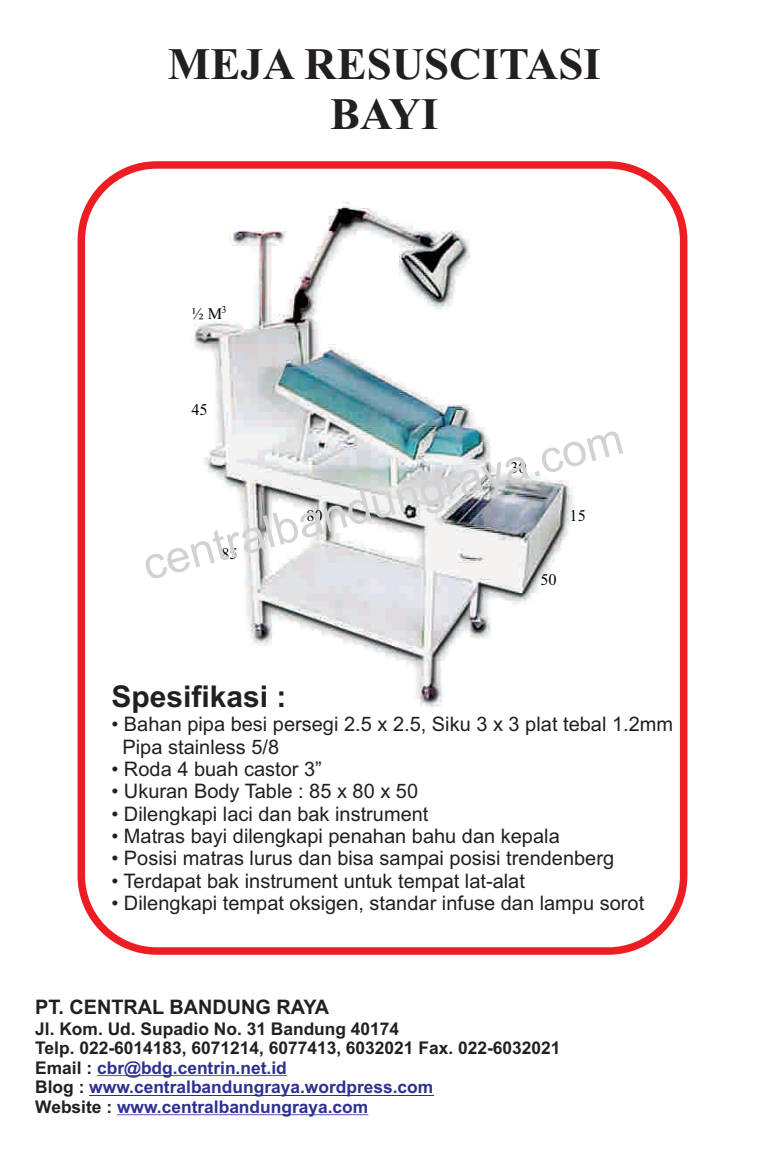
<style>
.page{position:relative;width:765px;height:1152px;background:#fff}
.page>*{position:absolute;margin:0;border:0;box-sizing:border-box;transform-origin:0 0}
.t1{font:45px "Arial";color:#d1d2d4}
.t2{font:700 45px/49.9px "Times New Roman";color:#231f20;text-align:center}
.t3{font:700 30px "Arial";color:#231f20}
.t4{font:20px/22.4px "Arial";color:#231f20}
.t5{font:700 20px "Arial";color:#231f20}
.t6{font:700 17.5px/19.5px "Arial";color:#231f20}
.t7{font:16.25px "Times New Roman";color:#010202}
.s1{color:#2e3092}
</style>
<div class="page">
<hr style="left:97px;top:1075px;width:190px;height:1px;background:#2e3092">
<hr style="left:117px;top:1114px;width:251px;height:1px;background:#2e3092">
<hr style="left:89px;top:1094px;width:344px;height:1px;background:#2e3092">
<div style="left:78px;top:161px;width:609px;height:793px;border:8px solid #ee1d23;border-radius:75px"></div>
<img style="left:193px;top:201px;width:380px;height:506px">
<h1 class="t2" style="left:168px;top:44px;width:435px">MEJA RESUSCITASI<br>BAYI</h1>
<p class="t7" style="left:192px;top:307px;width:37px">½ M<sup>3</sup></p>
<p class="t7" style="left:192px;top:403px;width:18px">45</p>
<h1 class="t1" style="left:139px;top:549px;width:497px;rotate:-15deg">centralbandungraya.com</h1>
<p class="t7" style="left:510px;top:462px;width:18px">30</p>
<p class="t7" style="left:306px;top:510px;width:18px">80</p>
<p class="t7" style="left:570px;top:510px;width:18px">15</p>
<p class="t7" style="left:222px;top:547px;width:18px">85</p>
<p class="t7" style="left:540px;top:574px;width:18px">50</p>
<h2 class="t3" style="left:111px;top:685px;width:177px">Spesifikasi :</h2>
<p class="t4" style="left:123px;top:715px;width:552px;text-indent:-11px">• Bahan pipa besi persegi 2.5 x 2.5, Siku 3 x 3 plat tebal 1.2mm<br>Pipa stainless 5/8</p>
<p class="t4" style="left:111px;top:759px;width:212px">• Roda 4 buah castor 3”</p>
<p class="t4" style="left:111px;top:782px;width:308px">• Ukuran Body Table : 85 x 80 x 50</p>
<p class="t4" style="left:111px;top:804px;width:319px">• Dilengkapi laci dan bak instrument</p>
<p class="t4" style="left:111px;top:826px;width:450px">• Matras bayi dilengkapi penahan bahu dan kepala</p>
<p class="t4" style="left:111px;top:849px;width:504px">• Posisi matras lurus dan bisa sampai posisi trendenberg</p>
<p class="t4" style="left:111px;top:871px;width:415px">• Terdapat bak instrument untuk tempat lat-alat</p>
<p class="t4" style="left:111px;top:893px;width:534px">• Dilengkapi tempat oksigen, standar infuse dan lampu sorot</p>
<p class="t5" style="left:35px;top:1000px;width:295px">PT. CENTRAL BANDUNG RAYA</p>
<p class="t6" style="left:35px;top:1020px;width:527px">Jl. Kom. Ud. Supadio No. 31 Bandung 40174<br>Telp. 022-6014183, 6071214, 6077413, 6032021 Fax. 022-6032021<br>Email : <span class="s1">cbr@bdg.centrin.net.id<br></span>Blog : <span class="s1">www.centralbandungraya.wordpress.com<br></span>Website : <span class="s1">www.centralbandungraya.com</span></p>
</div>
